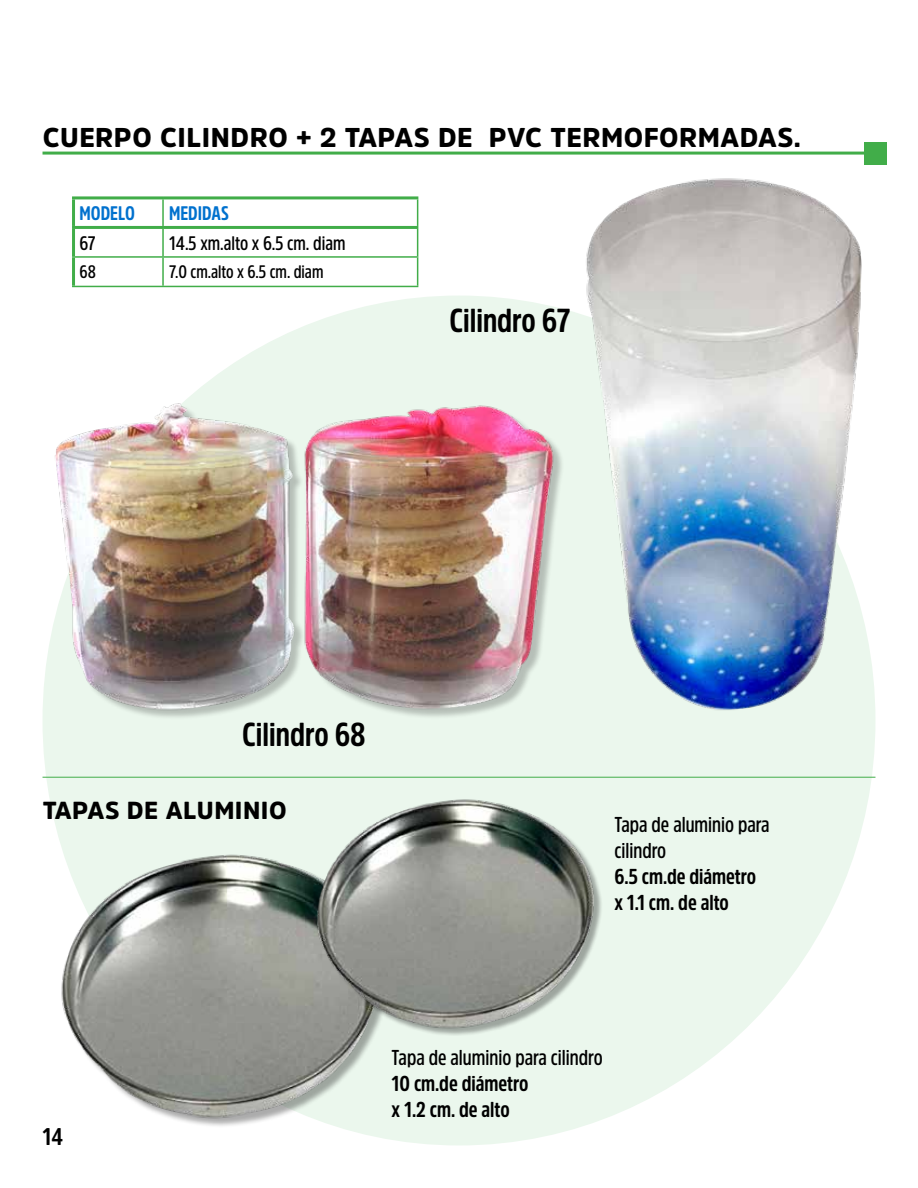
<style>
.page{position:relative;width:918px;height:1188px;background:#fff}
.page>*{position:absolute;margin:0;border:0;box-sizing:border-box;transform-origin:0 0}
.t1{font:700 33px "Amsi Pro Cond";color:#000}
.t2{font:900 27px "Amsi Pro";letter-spacing:.02em;color:#000}
.t3{font:900 24.45px "Amsi Pro";letter-spacing:.02em;color:#000}
.t4{font:700 24px "Amsi Pro Cond";color:#000}
.t5{font:700 21.45px/25.8px "Amsi Pro Cond";color:#000}
.t6{font:600 21.45px/25.8px "Amsi Pro Cond";color:#000}
.t7{font:600 19.5px "Amsi Pro Cond";color:#000}
.t8{font:700 19.5px "Amsi Pro Cond";color:#0071ce}
.t9{font:600 18px "Amsi Pro Cond";color:#000}
</style>
<div class="page">
<div style="left:43px;top:296px;width:832px;height:849px;background:#ebf7ed;border-radius:50%"></div>
<hr style="left:43px;top:152px;width:832px;height:3px;background:#41ad49">
<div style="left:864px;top:142px;width:23px;height:23px;background:#41ad49"></div>
<img style="left:43px;top:400px;width:516px;height:318px">
<hr style="left:43px;top:777px;width:832px;height:1px;background:#41ad49">
<hr style="left:72px;top:196px;width:91px;height:3px;background:#41ad49">
<hr style="left:72px;top:199px;width:3px;height:27px;background:#41ad49">
<hr style="left:163px;top:196px;width:255px;height:3px;background:#41ad49">
<hr style="left:72px;top:226px;width:91px;height:3px;background:#41ad49">
<hr style="left:72px;top:229px;width:3px;height:27px;background:#41ad49">
<hr style="left:163px;top:226px;width:255px;height:3px;background:#41ad49">
<hr style="left:72px;top:258px;width:3px;height:28px;background:#41ad49">
<hr style="left:162px;top:199px;width:2px;height:27px;background:#41ad49">
<hr style="left:162px;top:229px;width:2px;height:27px;background:#41ad49">
<hr style="left:72px;top:256px;width:91px;height:2px;background:#41ad49">
<hr style="left:163px;top:256px;width:255px;height:2px;background:#41ad49">
<hr style="left:162px;top:258px;width:2px;height:28px;background:#41ad49">
<svg style="left:417px;top:199px;width:1px;height:87px"></svg>
<hr style="left:72px;top:286px;width:91px;height:1px;background:#41ad49">
<hr style="left:163px;top:286px;width:255px;height:1px;background:#41ad49">
<img style="left:577px;top:178px;width:298px;height:532px">
<img style="left:61px;top:850px;width:313px;height:277px">
<img style="left:311px;top:799px;width:287px;height:237px">
<p class="t2" style="left:43px;top:119px;width:760px">CUERPO CILINDRO + 2 TAPAS DE PVC TERMOFORMADAS.</p>
<p class="t8" style="left:80px;top:200px;width:57px">MODELO</p>
<p class="t8" style="left:169px;top:200px;width:62px">MEDIDAS</p>
<p class="t7" style="left:80px;top:229px;width:18px">67</p>
<p class="t7" style="left:169px;top:229px;width:178px">14.5 xm.alto x 6.5 cm. diam</p>
<p class="t9" style="left:80px;top:260px;width:18px">68</p>
<p class="t9" style="left:169px;top:260px;width:156px">7.0 cm.alto x 6.5 cm. diam</p>
<h1 class="t1" style="left:449px;top:297px;width:123px">Cilindro 67</h1>
<h1 class="t1" style="left:242px;top:712px;width:125px">Cilindro 68</h1>
<p class="t3" style="left:43px;top:793px;width:245px">TAPAS DE ALUMINIO</p>
<p class="t6" style="left:614px;top:811px;width:157px">Tapa de aluminio para cilindro</p>
<p class="t5" style="left:614px;top:863px;width:143px">6.5 cm.de diámetro x 1.1 cm. de alto</p>
<p class="t4" style="left:43px;top:1120px;width:22px">14</p>
<p class="t6" style="left:392px;top:1044px;width:213px">Tapa de aluminio para cilindro</p>
<p class="t5" style="left:392px;top:1070px;width:138px">10 cm.de diámetro x 1.2 cm. de alto</p>
</div>
